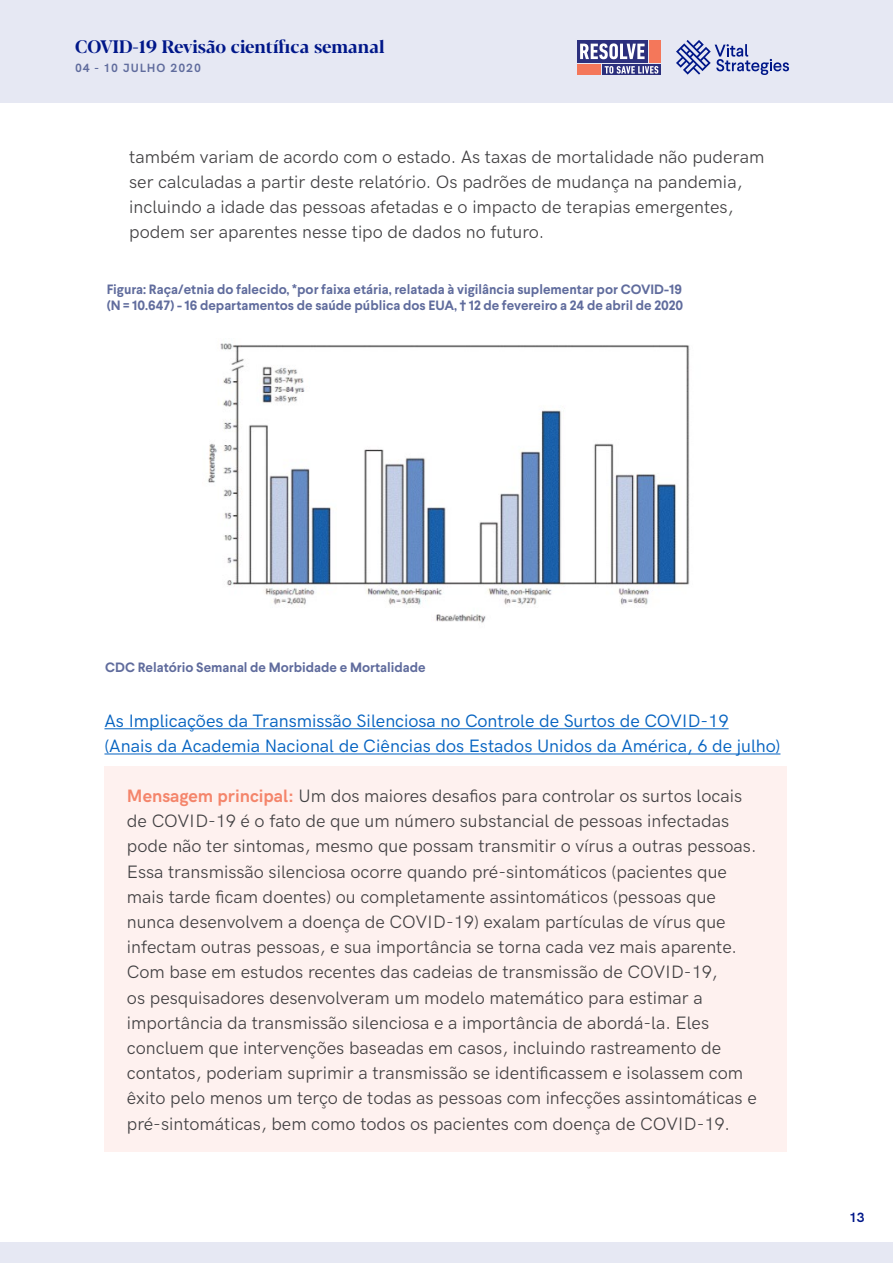
<style>
.page{position:relative;width:893px;height:1263px;background:#fff}
.page>*{position:absolute;margin:0;border:0;box-sizing:border-box;transform-origin:0 0}
.t1{font:18px/25.2px "HK Grotesk Pro";color:#414042}
.t2{font:18px/25.2px "HK Grotesk Pro";color:#0563c1}
.t3{font:700 18px "Blacker Display";color:#001789}
.t4{font:700 13.5px/16.2px "Larsseit";color:#606c9d}
.t5{font:700 13.5px "HK Grotesk Pro";color:#001789}
.t6{font:700 12px "HK Grotesk Pro";letter-spacing:.08em;color:#606c9d}
.s1{font-weight:700;color:#f4856b}
</style>
<div class="page">
<div style="left:0;top:1242px;width:893px;height:21px;background:#e6e8f3"></div>
<div style="left:0;top:0;width:893px;height:103px;background:#e6e8f3"></div>
<div style="left:577px;top:40px;width:71px;height:22px;background:#2c307d"></div>
<div style="left:649px;top:40px;width:11px;height:22px;background:#f4775a"></div>
<div style="left:602px;top:64px;width:58px;height:11px;background:#2c307d"></div>
<div style="left:577px;top:64px;width:24px;height:11px;background:#f4775a"></div>
<svg style="left:605px;top:66px;width:53px;height:8px"></svg>
<svg style="left:580px;top:43px;width:65px;height:16px"></svg>
<svg style="left:676px;top:40px;width:113px;height:35px"></svg>
<img style="left:208px;top:343px;width:482px;height:280px">
<hr style="left:104px;top:728px;width:625px;height:1px;background:#0563c1">
<hr style="left:104px;top:754px;width:676px;height:1px;background:#0563c1">
<div style="left:104px;top:767px;width:683px;height:385px;background:#fef1ef"></div>
<p class="t3" style="left:75px;top:36px;width:311px">COVID-19 Revisão científica semanal</p>
<p class="t6" style="left:75px;top:59px;width:128px">04 - 10 JULHO 2020</p>
<p class="t1" style="left:129px;top:142px;width:637px">também variam de acordo com o estado. As taxas de mortalidade não puderam ser calculadas a partir deste relatório. Os padrões de mudança na pandemia, incluindo a idade das pessoas afetadas e o impacto de terapias emergentes, podem ser aparentes nesse tipo de dados no futuro.</p>
<p class="t4" style="left:107px;top:281px;width:578px">Figura: Raça/etnia do falecido, *por faixa etária, relatada à vigilância suplementar por COVID-19 (N = 10.647) - 16 departamentos de saúde pública dos EUA, † 12 de fevereiro a 24 de abril de 2020</p>
<p class="t4" style="left:105px;top:659px;width:322px">CDC Relatório Semanal de Morbidade e Mortalidade</p>
<p class="t2" style="left:104px;top:706px;width:677px">As Implicações da Transmissão Silenciosa no Controle de Surtos de COVID-19 (Anais da Academia Nacional de Ciências dos Estados Unidos da América, 6 de julho)</p>
<p class="t1" style="left:127px;top:782px;width:631px"><span class="s1">Mensagem principal:</span> Um dos maiores desafios para controlar os surtos locais de COVID-19 é o fato de que um número substancial de pessoas infectadas pode não ter sintomas, mesmo que possam transmitir o vírus a outras pessoas.<br>Essa transmissão silenciosa ocorre quando pré-sintomáticos (pacientes que mais tarde ficam doentes) ou completamente assintomáticos (pessoas que nunca desenvolvem a doença de COVID-19) exalam partículas de vírus que infectam outras pessoas, e sua importância se torna cada vez mais aparente.<br>Com base em estudos recentes das cadeias de transmissão de COVID-19,<br>os pesquisadores desenvolveram um modelo matemático para estimar a importância da transmissão silenciosa e a importância de abordá-la. Eles concluem que intervenções baseadas em casos, incluindo rastreamento de contatos, poderiam suprimir a transmissão se identificassem e isolassem com êxito pelo menos um terço de todas as pessoas com infecções assintomáticas e pré-sintomáticas, bem como todos os pacientes com doença de COVID-19.</p>
<p class="t5" style="left:849px;top:1207px;width:17px">13</p>
</div>
